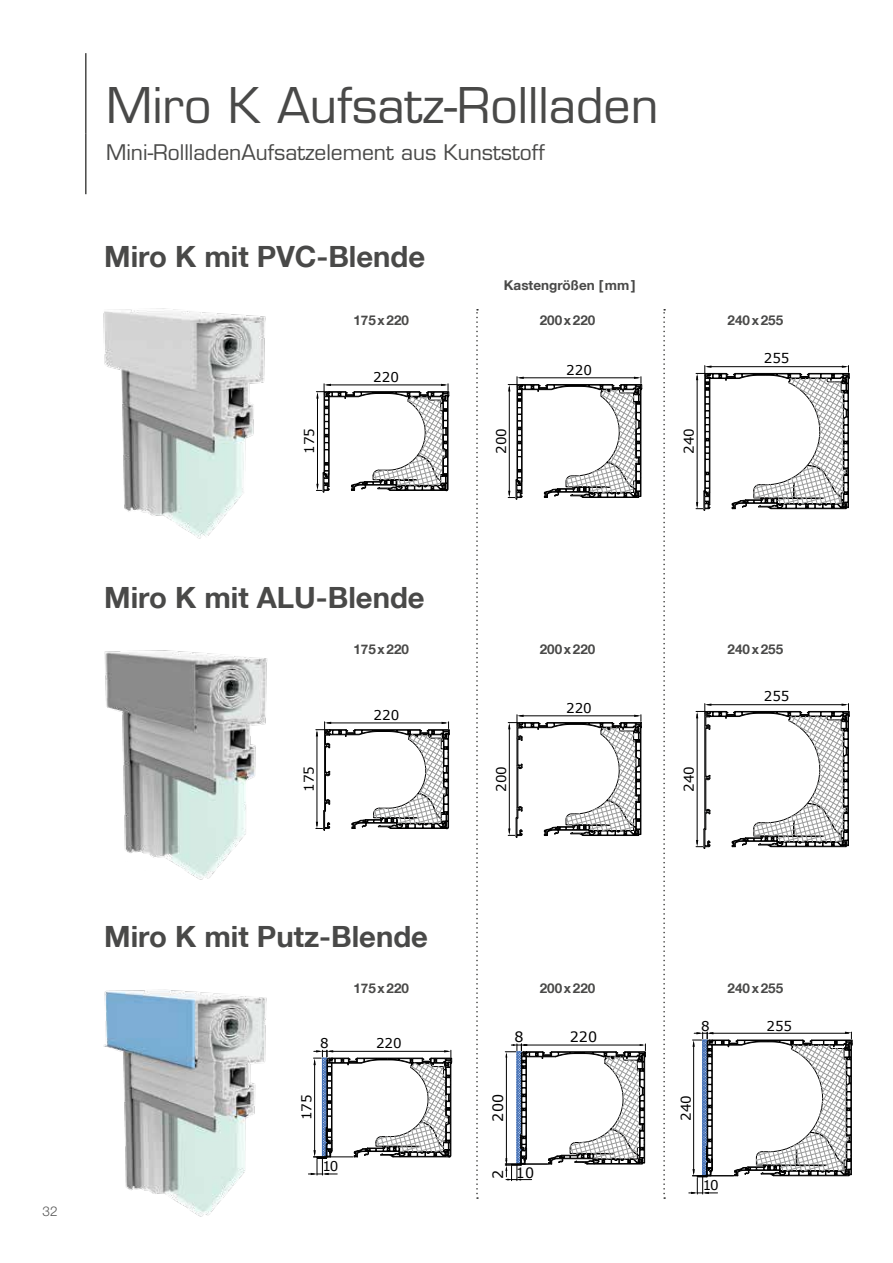
<style>
.page{position:relative;width:893px;height:1263px;background:#fff}
.page>*{position:absolute;margin:0;border:0;box-sizing:border-box;transform-origin:0 0}
.t1{font:48px "Eurostile LT Std";color:#494948}
.t2{font:700 29.25px "Helvetica Neue LT";color:#494948}
.t3{font:21px "Eurostile LT Std";color:#494948}
.t4{font:14.25px "Verdana";color:#000}
.t5{font:700 13.5px "Helvetica Neue LT";color:#494948}
.t6{font:13.5px "Verdana";color:#000}
.t7{font:300 13.5px "Helvetica Neue LT Std";color:#565656}
</style>
<div class="page">
<img style="left:103px;top:308px;width:163px;height:231px">
<img style="left:104px;top:650px;width:163px;height:230px">
<img style="left:103px;top:989px;width:164px;height:228px">
<svg style="left:316px;top:384px;width:133px;height:109px"></svg>
<svg style="left:508px;top:377px;width:134px;height:123px"></svg>
<svg style="left:696px;top:366px;width:154px;height:145px"></svg>
<svg style="left:316px;top:722px;width:134px;height:109px"></svg>
<svg style="left:508px;top:715px;width:134px;height:123px"></svg>
<svg style="left:696px;top:703px;width:154px;height:146px"></svg>
<svg style="left:308px;top:1050px;width:144px;height:125px"></svg>
<svg style="left:505px;top:1044px;width:141px;height:137px"></svg>
<svg style="left:689px;top:1032px;width:164px;height:162px"></svg>
<svg style="left:476px;top:309px;width:2px;height:890px"></svg>
<svg style="left:663px;top:309px;width:2px;height:890px"></svg>
<hr style="left:85px;top:53px;width:2px;height:81px;background:#494948">
<hr style="left:85px;top:134px;width:2px;height:60px;background:#494948">
<h1 class="t1" style="left:106px;top:77px;width:554px">Miro K Aufsatz-Rollladen</h1>
<h3 class="t3" style="left:106px;top:140px;width:440px">Mini-RollladenAufsatzelement aus Kunststoff</h3>
<h2 class="t2" style="left:104px;top:238px;width:323px">Miro K mit PVC-Blende</h2>
<p class="t5" style="left:504px;top:277px;width:133px">Kastengrößen [mm]</p>
<p class="t5" style="left:353px;top:311px;width:57px">175x220</p>
<p class="t5" style="left:540px;top:311px;width:57px">200x220</p>
<p class="t5" style="left:728px;top:311px;width:57px">240x255</p>
<p class="t6" style="left:300px;top:454px;width:27px;rotate:-90deg">175</p>
<p class="t6" style="left:373px;top:367px;width:27px">220</p>
<h2 class="t2" style="left:104px;top:579px;width:322px">Miro K mit ALU-Blende</h2>
<p class="t6" style="left:492px;top:454px;width:27px;rotate:-90deg">200</p>
<p class="t6" style="left:566px;top:360px;width:27px">220</p>
<p class="t6" style="left:680px;top:454px;width:27px;rotate:-90deg">240</p>
<p class="t6" style="left:764px;top:349px;width:27px">255</p>
<p class="t5" style="left:353px;top:641px;width:57px">175x220</p>
<p class="t5" style="left:540px;top:641px;width:57px">200x220</p>
<p class="t5" style="left:728px;top:641px;width:57px">240x255</p>
<p class="t6" style="left:299px;top:792px;width:27px;rotate:-90deg">175</p>
<p class="t6" style="left:374px;top:705px;width:27px">220</p>
<p class="t6" style="left:492px;top:792px;width:27px;rotate:-90deg">200</p>
<p class="t6" style="left:566px;top:698px;width:27px">220</p>
<p class="t6" style="left:680px;top:792px;width:27px;rotate:-90deg">240</p>
<p class="t6" style="left:764px;top:687px;width:27px">255</p>
<p class="t7" style="left:43px;top:1203px;width:17px">32</p>
<h2 class="t2" style="left:104px;top:918px;width:325px">Miro K mit Putz-Blende</h2>
<p class="t6" style="left:320px;top:1034px;width:10px">8</p>
<p class="t5" style="left:353px;top:980px;width:57px">175x220</p>
<p class="t5" style="left:540px;top:980px;width:57px">200x220</p>
<p class="t5" style="left:728px;top:980px;width:57px">240x255</p>
<p class="t6" style="left:376px;top:1034px;width:27px">220</p>
<p class="t4" style="left:514px;top:1027px;width:11px">8</p>
<p class="t4" style="left:570px;top:1027px;width:29px">220</p>
<p class="t6" style="left:701px;top:1016px;width:10px">8</p>
<p class="t6" style="left:766px;top:1016px;width:27px">255</p>
<p class="t6" style="left:297px;top:1120px;width:27px;rotate:-90deg">175</p>
<p class="t6" style="left:323px;top:1156px;width:17px">10</p>
<p class="t4" style="left:488px;top:1121px;width:29px;rotate:-90deg">200</p>
<p class="t4" style="left:488px;top:1178px;width:11px;rotate:-90deg">2</p>
<p class="t4" style="left:516px;top:1163px;width:20px">10</p>
<p class="t6" style="left:677px;top:1121px;width:27px;rotate:-90deg">240</p>
<p class="t6" style="left:703px;top:1176px;width:17px">10</p>
</div>
